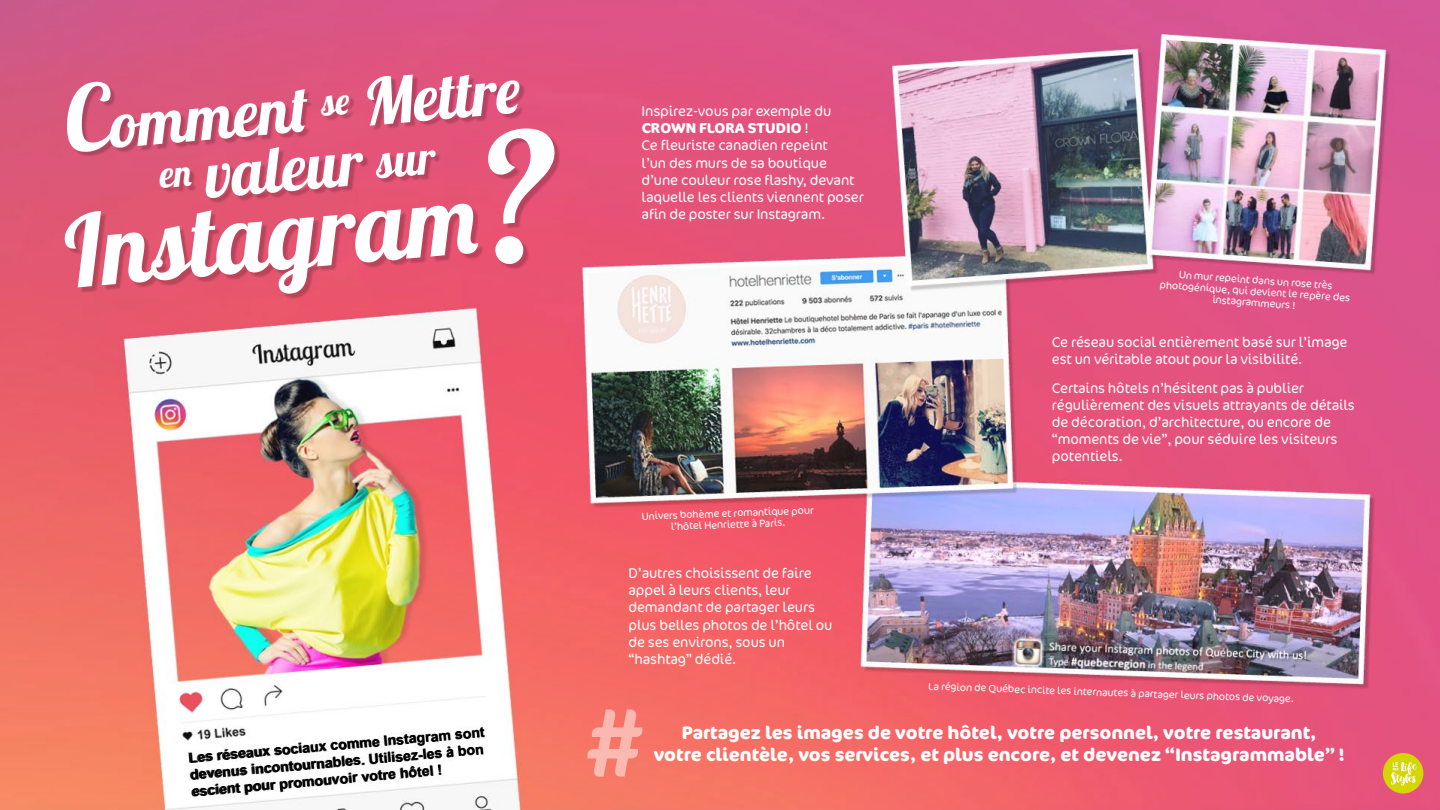
<style>
.page{position:relative;width:1440px;height:810px;background:#fff}
.page>*{position:absolute;margin:0;border:0;box-sizing:border-box;transform-origin:0 0}
.t1{font:98.93px "Lobster";color:#fff}
.t2{font:98.1px "Cocon OT";color:#fff}
.t3{font:64.05px/58.2px "Lobster";color:#fff;text-align:center}
.t4{font:700 18px "Cocon OT";color:#fff}
.t5{font:300 14.25px/17.1px "Cocon OT";letter-spacing:-.01em;color:#fff}
.t6{font:700 14.1px/17px "Arial";color:#000}
.t7{font:300 10.5px/11.2px "Cocon OT";color:#fff;text-align:center}
.s1{font-size:90px}
.s2{font-size:46.65px}
.s3{font-size:175.27px}
.s4{font-weight:700}
</style>
<div class="page">
<img style="left:0;top:0;width:1440px;height:810px">
<div style="left:67px;top:77px;width:493px;height:222px;background:#000;opacity:.2"></div>
<div style="left:1383px;top:753px;width:40px;height:41px;background:#d4d600;border-radius:50%"></div>
<svg style="left:1391px;top:762px;width:26px;height:24px"></svg>
<h3 class="t3" style="left:63px;top:99px;width:459px;rotate:-5deg"><span class="s1">C</span>omment <sup>se</sup> Mettre <sup>en</sup> valeur <span class="s2">sur</span></h3>
<h1 class="t1" style="left:60px;top:190px;width:499px;rotate:-5deg">Instagram<span class="s3">?</span></h1>
<p class="t6" style="left:189px;top:750px;width:298px;rotate:-5deg">Les réseaux sociaux comme Instagram sont devenus incontournables. Utilisez-les à bon escient pour promouvoir votre hôtel !</p>
<p class="t5" style="left:642px;top:103px;width:224px">Inspirez-vous par exemple du<br><span class="s4">CROWN FLORA STUDIO</span> !<br>Ce fleuriste canadien repeint<br>l’un des murs de sa boutique d’une couleur rose flashy, devant laquelle les clients viennent poser afin de poster sur Instagram.</p>
<p class="t7" style="left:641px;top:511px;width:174px;rotate:-2deg">Univers bohème et romantique pour l’hôtel Henriette à Paris.</p>
<p class="t5" style="left:629px;top:565px;width:206px">D’autres choisissent de faire appel à leurs clients, leur demandant de partager leurs plus belles photos de l’hôtel ou de ses environs, sous un “hashtag” dédié.</p>
<p class="t7" style="left:1161px;top:268px;width:192px;rotate:4deg">Un mur repeint dans un rose très photogénique, qui devient le repère des instagrammeurs !</p>
<p class="t5" style="left:1052px;top:334px;width:297px">Ce réseau social entièrement basé sur l’image est un véritable atout pour la visibilité.</p>
<p class="t5" style="left:1052px;top:380px;width:305px">Certains hôtels n’hésitent pas à publier régulièrement des visuels attrayants de détails de décoration, d’architecture, ou encore de “moments de vie”, pour séduire les visiteurs potentiels.</p>
<p class="t7" style="left:929px;top:681px;width:367px;rotate:2deg">La région de Québec incite les internautes à partager leurs photos de voyage.</p>
<h2 class="t2" style="left:586px;top:685px;width:59px">#</h2>
<p class="t4" style="left:682px;top:722px;width:636px">Partagez les images de votre hôtel, votre personnel, votre restaurant,</p>
<p class="t4" style="left:654px;top:744px;width:692px">votre clientèle, vos services, et plus encore, et devenez “Instagrammable” !</p>
</div>
